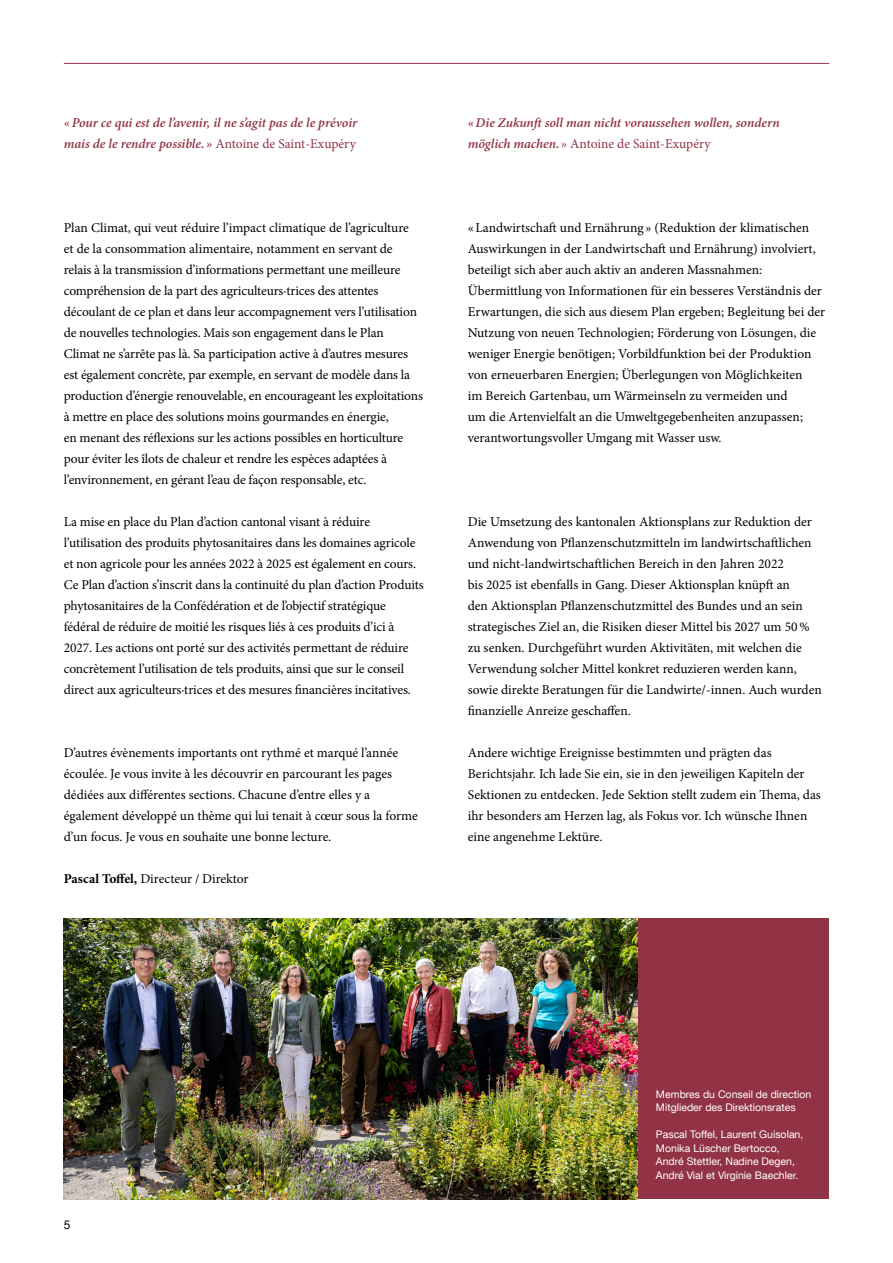
<style>
.page{position:relative;width:893px;height:1263px;background:#fff}
.page>*{position:absolute;margin:0;border:0;box-sizing:border-box;transform-origin:0 0}
.t1{font:13.5px/21px "Minion Pro";letter-spacing:-.005em;color:#000}
.t2{font:italic 600 13.5px/21px "Minion Pro";letter-spacing:-.005em;color:#913344}
.t3{font:12px "Helvetica Neue LT Com";color:#000}
.t4{font:10.5px/13.5px "Helvetica Neue LT Com";color:#fff}
.s1{font-weight:400;font-style:normal}
.s2{font-weight:700}
</style>
<div class="page">
<hr style="left:64px;top:63px;width:765px;height:1px;background:#913344">
<div style="left:588px;top:918px;width:241px;height:281px;background:#913344"></div>
<img style="left:64px;top:918px;width:574px;height:281px">
<p class="t2" style="left:64px;top:112px;width:295px">«Pour ce qui est de l’avenir, il ne s’agit pas de le prévoir mais de le rendre possible. » <span class="s1">Antoine de Saint-Exupéry</span></p>
<p class="t2" style="left:468px;top:112px;width:313px">«Die Zukunft soll man nicht voraussehen wollen, sondern möglich machen. <span class="s1">» Antoine de Saint-Exupéry</span></p>
<p class="t1" style="left:64px;top:217px;width:361px">Plan Climat, qui veut réduire l’impact climatique de l’agriculture<br>et de la consommation alimentaire, notamment en servant de relais à la transmission d’informations permettant une meilleure compréhension de la part des agriculteurs·trices des attentes découlant de ce plan et dans leur accompagnement vers l’utilisation de nouvelles technologies. Mais son engagement dans le Plan Climat ne s’arrête pas là. Sa participation active à d’autres mesures est également concrète, par exemple, en servant de modèle dans la production d’énergie renouvelable, en encourageant les exploitations à mettre en place des solutions moins gourmandes en énergie,<br>en menant des réflexions sur les actions possibles en horticulture pour éviter les îlots de chaleur et rendre les espèces adaptées à l’environnement, en gérant l’eau de façon responsable, etc.</p>
<p class="t1" style="left:64px;top:511px;width:361px">La mise en place du Plan d’action cantonal visant à réduire l’utilisation des produits phytosanitaires dans les domaines agricole et non agricole pour les années 2022 à 2025 est également en cours.<br>Ce Plan d’action s’inscrit dans la continuité du plan d’action Produits phytosanitaires de la Confédération et de l’objectif stratégique fédéral de réduire de moitié les risques liés à ces produits d’ici à 2027. Les actions ont porté sur des activités permettant de réduire concrètement l’utilisation de tels produits, ainsi que sur le conseil direct aux agriculteurs·trices et des mesures financières incitatives.</p>
<p class="t1" style="left:64px;top:742px;width:356px">D’autres évènements importants ont rythmé et marqué l’année écoulée. Je vous invite à les découvrir en parcourant les pages dédiées aux différentes sections. Chacune d’entre elles y a également développé un thème qui lui tenait à cœur sous la forme d’un focus. Je vous en souhaite une bonne lecture.</p>
<p class="t1" style="left:64px;top:868px;width:186px"><span class="s2">Pascal Toffel,</span> Directeur / Direktor</p>
<p class="t1" style="left:468px;top:217px;width:359px">«Landwirtschaft und Ernährung » (Reduktion der klimatischen Auswirkungen in der Landwirtschaft und Ernährung) involviert, beteiligt sich aber auch aktiv an anderen Massnahmen:<br>Übermittlung von Informationen für ein besseres Verständnis der Erwartungen, die sich aus diesem Plan ergeben; Begleitung bei der Nutzung von neuen Technologien; Förderung von Lösungen, die weniger Energie benötigen; Vorbildfunktion bei der Produktion von erneuerbaren Energien; Überlegungen von Möglichkeiten<br>im Bereich Gartenbau, um Wärmeinseln zu vermeiden und<br>um die Artenvielfalt an die Umweltgegebenheiten anzupassen; verantwortungsvoller Umgang mit Wasser usw.</p>
<p class="t1" style="left:468px;top:511px;width:356px">Die Umsetzung des kantonalen Aktionsplans zur Reduktion der Anwendung von Pflanzenschutzmitteln im landwirtschaftlichen und nicht-landwirtschaftlichen Bereich in den Jahren 2022<br>bis 2025 ist ebenfalls in Gang. Dieser Aktionsplan knüpft an<br>den Aktionsplan Pflanzenschutzmittel des Bundes und an sein strategisches Ziel an, die Risiken dieser Mittel bis 2027 um 50% zu senken. Durchgeführt wurden Aktivitäten, mit welchen die Verwendung solcher Mittel konkret reduzieren werden kann, sowie direkte Beratungen für die Landwirte/-innen. Auch wurden finanzielle Anreize geschaffen.</p>
<p class="t1" style="left:468px;top:742px;width:355px">Andere wichtige Ereignisse bestimmten und prägten das Berichtsjahr. Ich lade Sie ein, sie in den jeweiligen Kapiteln der Sektionen zu entdecken. Jede Sektion stellt zudem ein Thema, das ihr besonders am Herzen lag, als Fokus vor. Ich wünsche Ihnen eine angenehme Lektüre.</p>
<p class="t3" style="left:64px;top:1217px;width:8px">5</p>
<p class="t4" style="left:656px;top:1087px;width:157px">Membres du Conseil de direction<br>Mitglieder des Direktionsrates</p>
<p class="t4" style="left:656px;top:1127px;width:149px">Pascal Toffel, Laurent Guisolan,<br>Monika Lüscher Bertocco,<br>André Stettler, Nadine Degen,<br>André Vial et Virginie Baechler.</p>
</div>
